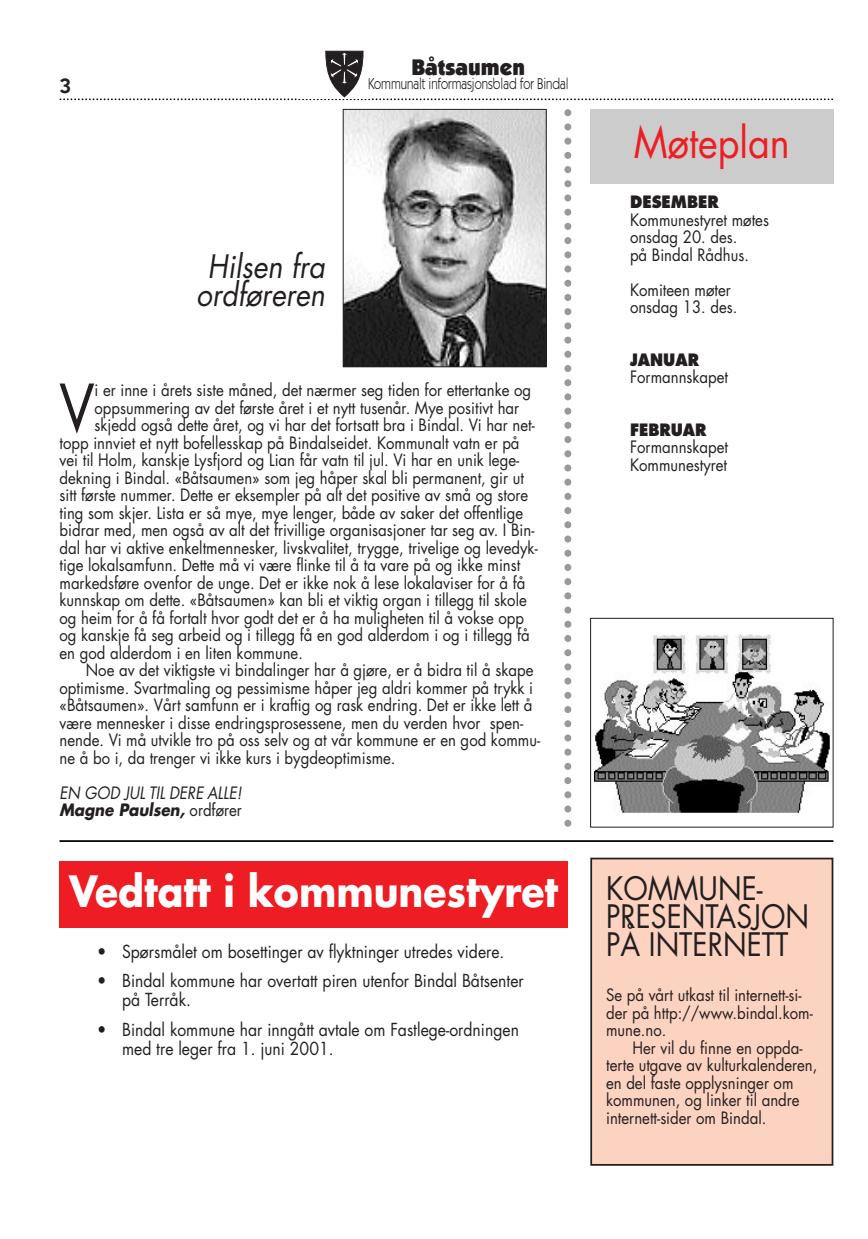
<style>
.page{position:relative;width:868px;height:1239px;background:#fff}
.page>*{position:absolute;margin:0;border:0;box-sizing:border-box;transform-origin:0 0}
.t1{font:63px "Futura";color:#231f20;scale:.9 1}
.t2{font:700 42px "Futura";color:#fff;scale:.9 1}
.t3{font:42px "Futura";color:#ee1d23;scale:.9 1}
.t4{font:31.5px/28px "Futura";color:#231f20;scale:.9 1}
.t5{font:italic 31.5px/28px "Futura";color:#231f20;text-align:center;scale:.9 1}
.t6{font:900 22.75px "Itc Kabel";color:#231f20}
.t7{font:600 21px "Itc Kabel";color:#231f20}
.t8{font:17.5px/19.2px "Futura";color:#231f20;scale:.9 1}
.t9{font:16.62px/17.5px "Futura";color:#231f20;scale:.9 1}
.t10{font:italic 16.62px/17.5px "Futura";color:#231f20;scale:.9 1}
.t11{font:800 16.62px "Futura";color:#231f20;scale:.9 1}
.t12{font:15.75px "Itc Kabel";color:#231f20;scale:.8 1}
.s1{font-weight:700}
.s2{font-style:normal}
</style>
<div class="page">
<svg style="left:60px;top:51px;width:773px;height:49px"></svg>
<div style="left:592px;top:859px;width:240px;height:305px;background:#fcd2c0"></div>
<div style="left:590px;top:858px;width:243px;height:308px;border:2px solid #231f20"></div>
<img style="left:345px;top:111px;width:200px;height:254px">
<div style="left:343px;top:109px;width:204px;height:258px;border:1px solid #231f20"></div>
<img style="left:594px;top:635px;width:237px;height:178px">
<div style="left:590px;top:618px;width:243px;height:209px;border:1px solid #231f20"></div>
<div style="left:590px;top:109px;width:243px;height:75px;background:#ccc"></div>
<svg style="left:564px;top:113px;width:7px;height:714px"></svg>
<hr style="left:60px;top:840px;width:773px;height:2px;background:#000">
<div style="left:60px;top:861px;width:508px;height:67px;background:#ee1d23"></div>
<p class="t7" style="left:60px;top:78px;width:13px">3</p>
<h3 class="t6" style="left:411px;top:59px;width:115px">Båtsaumen</h3>
<p class="t12" style="left:368px;top:78px;width:252px">Kommunalt informasjonsblad for Bindal</p>
<h3 class="t5" style="left:196px;top:256px;width:150px">Hilsen fra ordføreren</h3>
<h1 class="t1" style="left:59px;top:379px;width:41px">V</h1>
<p class="t9" style="left:95px;top:383px;width:487px">i er inne i årets siste måned, det nærmer seg tiden for ettertanke og</p>
<p class="t9" style="left:95px;top:400px;width:473px">oppsummering av det første året i et nytt tusenår. Mye positivt har</p>
<p class="t9" style="left:95px;top:418px;width:491px">skjedd også dette året, og vi har det fortsatt bra i Bindal. Vi har net-</p>
<p class="t9" style="left:60px;top:435px;width:513px">topp innviet et nytt bofellesskap på Bindalseidet. Kommunalt vatn er på</p>
<p class="t9" style="left:60px;top:453px;width:512px">vei til Holm, kanskje Lysfjord og Lian får vatn til jul. Vi har en unik lege-</p>
<p class="t9" style="left:60px;top:470px;width:518px">dekning i Bindal. «Båtsaumen» som jeg håper skal bli permanent, gir ut</p>
<p class="t9" style="left:60px;top:488px;width:522px">sitt første nummer. Dette er eksempler på alt det positive av små og store</p>
<p class="t9" style="left:60px;top:505px;width:517px">ting som skjer. Lista er så mye, mye lenger, både av saker det offentlige</p>
<p class="t9" style="left:60px;top:523px;width:529px">bidrar med, men også av alt det frivillige organisasjoner tar seg av. I Bin-</p>
<p class="t9" style="left:60px;top:540px;width:533px">dal har vi aktive enkeltmennesker, livskvalitet, trygge, trivelige og levedyk-</p>
<p class="t9" style="left:60px;top:558px;width:514px">tige lokalsamfunn. Dette må vi være flinke til å ta vare på og ikke minst</p>
<p class="t9" style="left:60px;top:575px;width:519px">markedsføre ovenfor de unge. Det er ikke nok å lese lokalaviser for å få</p>
<p class="t9" style="left:60px;top:593px;width:521px">kunnskap om dette. «Båtsaumen» kan bli et viktig organ i tillegg til skole</p>
<p class="t9" style="left:60px;top:610px;width:518px">og heim for å få fortalt hvor godt det er å ha muligheten til å vokse opp</p>
<p class="t9" style="left:60px;top:628px;width:524px">og kanskje få seg arbeid og i tillegg få en god alderdom i og i tillegg få</p>
<p class="t9" style="left:60px;top:645px;width:272px">en god alderdom i en liten kommune.</p>
<p class="t9" style="left:86px;top:663px;width:499px">Noe av det viktigste vi bindalinger har å gjøre, er å bidra til å skape</p>
<p class="t9" style="left:60px;top:680px;width:528px">optimisme. Svartmaling og pessimisme håper jeg aldri kommer på trykk i</p>
<p class="t9" style="left:60px;top:698px;width:527px">«Båtsaumen». Vårt samfunn er i kraftig og rask endring. Det er ikke lett å</p>
<p class="t9" style="left:60px;top:715px;width:517px">være mennesker i disse endringsprosessene, men du verden hvor spen-</p>
<p class="t9" style="left:60px;top:733px;width:536px">nende. Vi må utvikle tro på oss selv og at vår kommune er en god kommu-</p>
<p class="t9" style="left:60px;top:750px;width:375px">ne å bo i, da trenger vi ikke kurs i bygdeoptimisme.</p>
<p class="t10" style="left:60px;top:785px;width:207px">EN GOD JUL TIL DERE ALLE!<br><span class="s1">Magne Paulsen,</span> <span class="s2">o rd fø re r</span></p>
<h2 class="t2" style="left:69px;top:872px;width:545px">Vedtatt i kommunestyret</h2>
<p class="t8" style="left:97px;top:943px;width:454px">• Spørsmålet om bosettinger av flyktninger utredes videre.</p>
<p class="t8" style="left:122px;top:973px;width:448px;text-indent:-25px">• Bindal kommune har overtatt piren utenfor Bindal Båtsenter på Terråk.</p>
<p class="t8" style="left:122px;top:1021px;width:443px;text-indent:-25px">• Bindal kommune har inngått avtale om Fastlege-ordningen med tre leger fra 1. juni 2001.</p>
<h2 class="t3" style="left:634px;top:123px;width:175px">Møteplan</h2>
<p class="t11" style="left:630px;top:195px;width:100px">DESEMBER</p>
<p class="t9" style="left:630px;top:212px;width:156px">Kommunestyret møtes onsdag 20. des.<br>på Bindal Rådhus.</p>
<p class="t9" style="left:630px;top:282px;width:121px">Komiteen møter onsdag 13. des.</p>
<p class="t11" style="left:630px;top:352px;width:78px">JANUAR</p>
<p class="t9" style="left:630px;top:370px;width:111px">Formannskapet</p>
<p class="t11" style="left:630px;top:422px;width:87px">FEBRUAR</p>
<p class="t9" style="left:630px;top:440px;width:111px">Formannskapet<br>Kommunestyret</p>
<h3 class="t4" style="left:606px;top:877px;width:227px">KOMMUNE-<br>PRESENTASJON<br>PÅ INTERNETT</h3>
<p class="t9" style="left:606px;top:988px;width:231px">Se på vårt utkast til internett-si&shy;der på http://www.bindal.kom&shy;mune.no.</p>
<p class="t9" style="left:606px;top:1040px;width:236px;text-indent:26px">Her vil du finne en oppda&shy;terte utgave av kulturkalenderen, en del faste opplysninger om kommunen, og linker til andre internett-sider om Bindal.</p>
</div>
